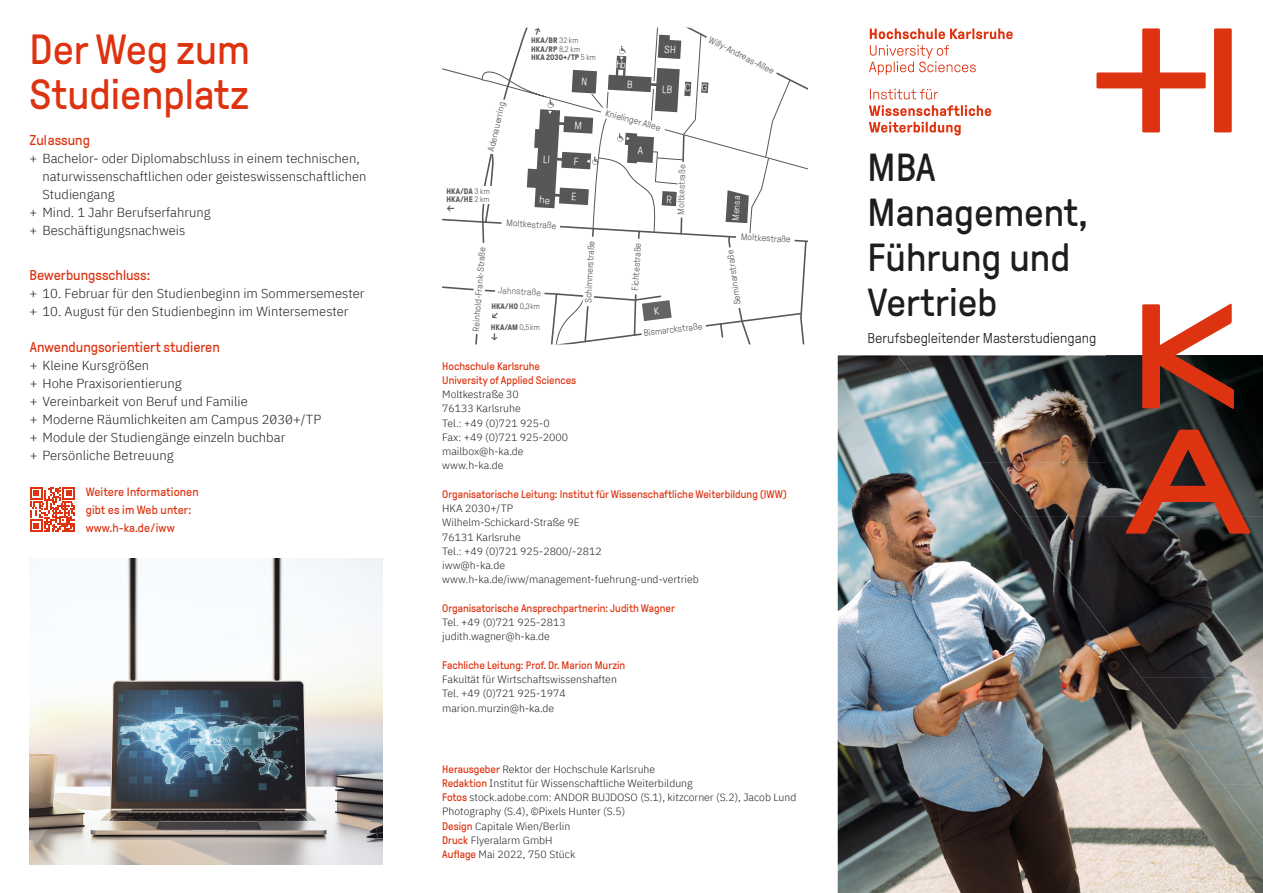
<style>
.page{position:relative;width:1263px;height:893px;background:#fff}
.page>*{position:absolute;margin:0;border:0;box-sizing:border-box;transform-origin:0 0}
.t1{font:42px/45px "GT Pressura LG";color:#d31}
.t2{font:39px/45px "GT Pressura LG";color:#1d1d1b}
.t3{font:14.25px "GT Pressura LG";color:#d31}
.t4{font:300 14.25px "GT Pressura LG";color:#1d1d1b}
.t5{font:300 13.05px/18px "IBM Plex Sans";color:#1d1d1b}
.t6{font:12.75px "GT Pressura LG";color:#575756}
.t7{font:12px/18px "GT Pressura LG";letter-spacing:.01em;color:#d31}
.t8{font:10.95px/14.2px "GT Pressura LG";color:#d31}
.t9{font:300 10.5px/14.2px "IBM Plex Sans";color:#1d1d1b}
.t10{font:300 9.3px "GT Pressura LG";color:#575756}
.t11{font:300 9.3px "GT Pressura LG";color:#646463}
.t12{font:300 9.3px "GT Pressura LG";color:#fff}
.t13{font:700 7.95px/8.6px "GT Pressura LG";color:#575756}
.s1{font-weight:300}
.s2{font-family:"GT Pressura LG";font-weight:400;font-size:10.95px;color:#d31}
</style>
<div class="page">
<img style="left:838px;top:355px;width:425px;height:538px">
<img style="left:30px;top:558px;width:353px;height:307px">
<svg style="left:30px;top:487px;width:45px;height:45px"></svg>
<img style="left:897px;top:355px;width:366px;height:108px">
<img style="left:979px;top:462px;width:284px;height:54px">
<img style="left:1019px;top:516px;width:244px;height:54px">
<img style="left:1060px;top:570px;width:203px;height:107px">
<img style="left:1141px;top:677px;width:122px;height:54px">
<img style="left:1182px;top:731px;width:81px;height:54px">
<img style="left:1222px;top:785px;width:41px;height:53px">
<svg style="left:1142px;top:303px;width:92px;height:106px"></svg>
<svg style="left:1125px;top:430px;width:126px;height:104px;background:#6f362b"></svg>
<svg style="left:870px;top:28px;width:143px;height:11px"></svg>
<svg style="left:869px;top:45px;width:107px;height:30px"></svg>
<svg style="left:870px;top:89px;width:68px;height:10px"></svg>
<svg style="left:869px;top:105px;width:122px;height:11px"></svg>
<svg style="left:869px;top:122px;width:92px;height:14px"></svg>
<div style="left:1214px;top:28px;width:18px;height:104px;background:#d31"></div>
<svg style="left:1096px;top:28px;width:110px;height:104px"></svg>
<svg style="left:442px;top:27px;width:366px;height:317px"></svg>
<h1 class="t1" style="left:30px;top:27px;width:222px">Der Weg zum<br>Studienplatz</h1>
<h3 class="t3" style="left:30px;top:132px;width:62px">Zulassung</h3>
<p class="t5" style="left:30px;top:148px;width:332px">+ Bachelor- oder Diplomabschluss in einem technischen,</p>
<p class="t5" style="left:42px;top:166px;width:326px">naturwissenschaftlichen oder geisteswissenschaftlichen</p>
<p class="t5" style="left:42px;top:184px;width:74px">Studiengang</p>
<p class="t5" style="left:30px;top:202px;width:183px">+ Mind. 1 Jahr Berufserfahrung</p>
<p class="t5" style="left:30px;top:220px;width:157px">+ Beschäftigungsnachweis</p>
<h3 class="t3" style="left:30px;top:267px;width:122px">Bewerbungsschluss:</h3>
<p class="t5" style="left:30px;top:283px;width:336px">+ 10. Februar für den Studienbeginn im Sommersemester + 10. August für den Studienbeginn im Wintersemester</p>
<h3 class="t3" style="left:30px;top:339px;width:192px">Anwendungsorientiert studieren</h3>
<p class="t5" style="left:30px;top:355px;width:293px">+ Kleine Kursgrößen<br>+ Hohe Praxisorientierung<br>+ Vereinbarkeit von Beruf und Familie<br>+ Moderne Räumlichkeiten am Campus 2030+/TP + Module der Studiengänge einzeln buchbar<br>+ Persönliche Betreuung</p>
<p class="t7" style="left:86px;top:483px;width:115px">Weitere Informatione n gibt es im Web unter: www.h-ka.de/iww</p>
<p class="t13" style="left:531px;top:37px;width:66px">HKA/BR <span class="s1">32 km<br></span>HKA/RP <span class="s1">8,2 km<br></span>HKA 2030+/TP <span class="s1">5 km</span></p>
<p class="t10" style="left:486px;top:150px;width:52px;rotate:-77deg">Adenauerring</p>
<p class="t13" style="left:447px;top:187px;width:45px">HKA/DA <span class="s1">3 km<br></span>HKA/HE <span class="s1">2 km</span></p>
<p class="t6" style="left:447px;top:202px;width:10px">←</p>
<p class="t10" style="left:506px;top:218px;width:52px;rotate:3deg">Moltkestraße</p>
<p class="t10" style="left:607px;top:108px;width:58px;rotate:15deg">Knielinger Allee</p>
<p class="t11" style="left:676px;top:214px;width:52px;rotate:-88deg">Moltkestraße</p>
<p class="t10" style="left:712px;top:34px;width:74px;rotate:27deg">Willy-Andreas-Allee</p>
<p class="t12" style="left:731px;top:220px;width:27px;rotate:-87deg">Mensa</p>
<p class="t10" style="left:471px;top:331px;width:86px;rotate:-86deg">Reinhold-Frank-Straße</p>
<p class="t11" style="left:498px;top:285px;width:45px;rotate:3deg">Jahnstraße</p>
<p class="t13" style="left:491px;top:302px;width:50px">HKA/HO <span class="s1">0,3km</span></p>
<p class="t13" style="left:491px;top:323px;width:50px">HKA/AM <span class="s1">0,5km</span></p>
<p class="t6" style="left:488px;top:341px;width:10px;rotate:-90deg">←</p>
<p class="t10" style="left:741px;top:232px;width:52px;rotate:3deg">Moltkestraße</p>
<p class="t10" style="left:583px;top:303px;width:64px;rotate:-87deg">Schimmerstraße</p>
<p class="t10" style="left:733px;top:305px;width:57px;rotate:-98deg">Seminarstraße</p>
<p class="t10" style="left:630px;top:290px;width:50px;rotate:-86deg">Fichtestraße</p>
<p class="t10" style="left:643px;top:328px;width:60px;rotate:-7deg">Bismarckstraße</p>
<p class="t8" style="left:442px;top:359px;width:136px">Hochschule Karlsruhe<br>University of Applied Sciences</p>
<p class="t9" style="left:442px;top:386px;width:127px">Moltkestraße 30<br>76133 Karlsruhe<br>Tel.: +49 (0)721 925-0<br>Fax: +49 (0)721 925-2000 mailbox@h-ka.de www.h-ka.de</p>
<p class="t8" style="left:442px;top:487px;width:346px">Organisatorische Leitung: Institut für Wissenschaftliche Weiterbildung (IWW)</p>
<p class="t9" style="left:442px;top:500px;width:258px">HKA 2030+/TP<br>Wilhelm-Schickard-Straße 9E<br>76131 Karlsruhe<br>Tel.: +49 (0)721 925-2800/-2812<br>iww@h-ka.de www.h-ka.de/iww/management-fuehrung-und-vertrieb</p>
<p class="t8" style="left:442px;top:601px;width:234px">Organisatorische Ansprechpartnerin: Judith Wagner</p>
<p class="t9" style="left:442px;top:614px;width:125px">Tel. +49 (0)721 925-2813 judith.wagner@h-ka.de</p>
<p class="t8" style="left:442px;top:658px;width:185px">Fachliche Leitung: Prof. Dr. Marion Murzin</p>
<p class="t9" style="left:442px;top:671px;width:176px">Fakultät für Wirtschaftswissenshaften<br>Tel. +49 (0)721 925-1974 marion.murzin@h-ka.de</p>
<p class="t9" style="left:442px;top:761px;width:356px"><span class="s2">Herausgeber</span> Rektor der Hochschule Karlsruhe<br><span class="s2">Redaktion</span> Institut für Wissenschaftliche Weiterbildung<br><span class="s2">Fotos</span> stock.adobe.com: ANDOR BUJDOSO (S.1), kitzcorner (S.2), Jacob Lund Photography (S.4), ©Pixels Hunter (S.5)<br><span class="s2">Design</span> Capitale Wien/Berlin<br><span class="s2">Druck</span> Flyeralarm GmbH<br><span class="s2">Auflage</span> Mai 2022, 750 Stück</p>
<h2 class="t2" style="left:867px;top:145px;width:222px">MBA<br>Management,<br>Führung und<br>Vertrieb</h2>
<h3 class="t4" style="left:867px;top:330px;width:230px">Berufsbegleitender Masterstudiengang</h3>
</div>
